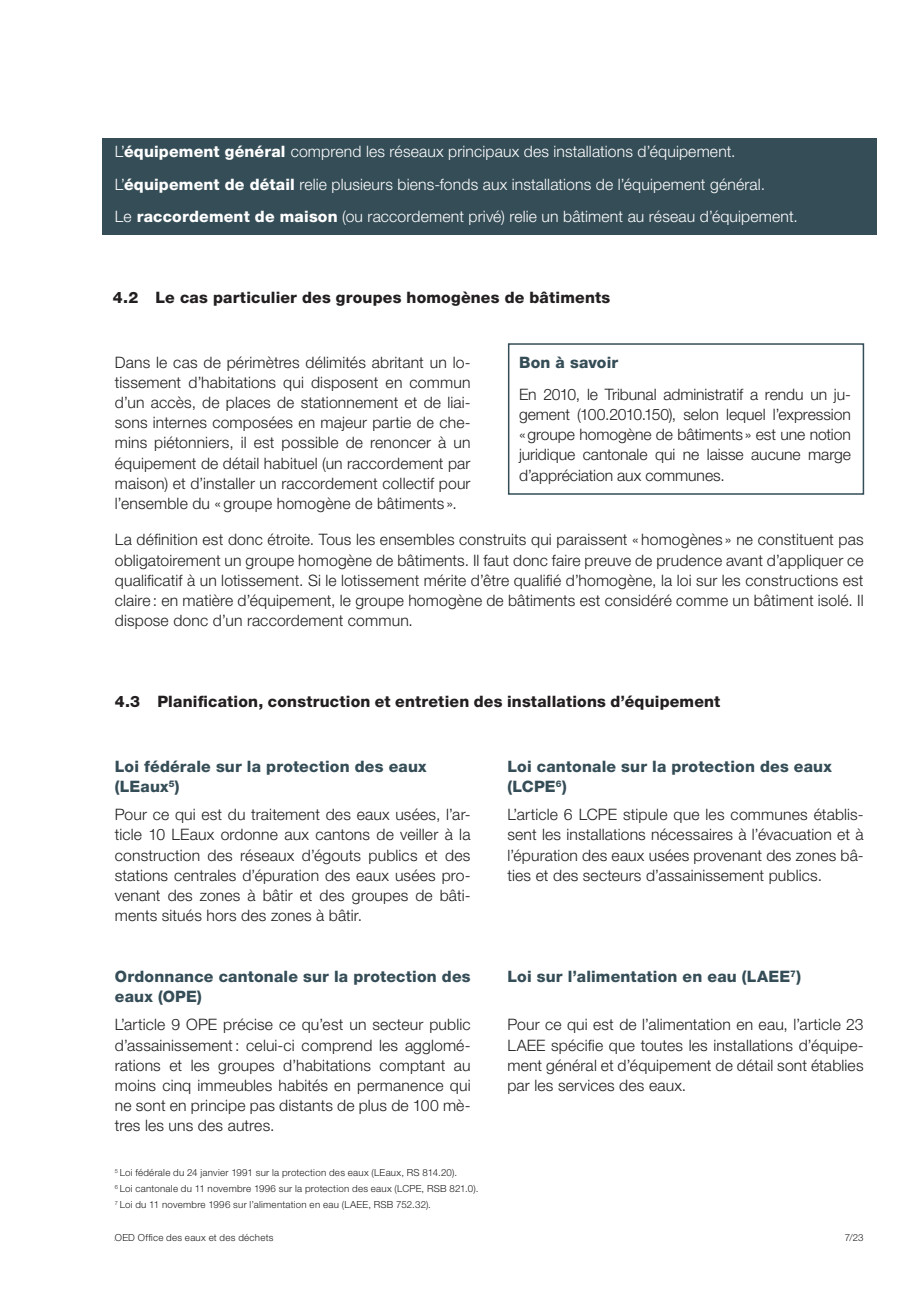
<style>
.page{position:relative;width:919px;height:1289px;background:#fff}
.page>*{position:absolute;margin:0;border:0;box-sizing:border-box;transform-origin:0 0}
.t1{font:300 15.75px/20.2px "Helvetica Neue LT Std";letter-spacing:.01em;color:#231f20;text-align:justify}
.t2{font:300 15.75px/32.2px "Helvetica Neue LT Std";letter-spacing:.01em;color:#fff}
.t3{font:800 15.75px/20.2px "Helvetica Neue LT Std";letter-spacing:.01em;color:#354d57}
.t4{font:800 15.75px "Helvetica Neue LT Std";letter-spacing:.01em;color:#231f20}
.t5{font:300 9.75px/16.2px "Helvetica Neue LT Std";letter-spacing:.025em;color:#231f20}
.s1{font-weight:800}
</style>
<div class="page">
<div style="left:102px;top:138px;width:774px;height:96px;background:#354d57"></div>
<div style="left:508px;top:343px;width:356px;height:152px;border:2px solid #354d57"></div>
<p class="t2" style="left:115px;top:135px;width:684px">L’<span class="s1">équipement général</span> comprend les réseaux principaux des installations d’équipement.<br>L’<span class="s1">équipement de détail</span> relie plusieurs biens-fonds aux installations de l’équipement général.<br>Le <span class="s1">raccordement de maison</span> (ou raccordement privé) relie un bâtiment au réseau d’équipement.</p>
<p class="t4" style="left:113px;top:288px;width:498px">4.2 Le cas particulier des groupes homogènes de bâtiments</p>
<p class="t1" style="left:115px;top:351px;width:357px">Dans le cas de périmètres délimités abritant un lo&shy;tissement d’habitations qui disposent en commun d’un accès, de places de stationnement et de liai&shy;sons internes composées en majeur partie de che&shy;mins piétonniers, il est possible de renoncer à un équipement de détail habituel (un raccordement par maison) et d’installer un raccordement collectif pour l’ensemble du «groupe homogène de bâtiments ».</p>
<p class="t3" style="left:519px;top:352px;width:101px">Bon à savoir</p>
<p class="t1" style="left:519px;top:384px;width:333px">En 2010, le Tribunal administratif a rendu un ju&shy;gement (100.2010.150), selon lequel l’expression «groupe homogène de bâtiments» est une notion juridique cantonale qui ne laisse aucune marge d’appréciation aux communes.</p>
<p class="t1" style="left:115px;top:529px;width:750px">La définition est donc étroite. Tous les ensembles construits qui paraissent « homogènes » ne constituent pas obligatoirement un groupe homogène de bâtiments. Il faut donc faire preuve de prudence avant d’appliquer ce qualificatif à un lotissement. Si le lotissement mérite d’être qualifié d’homogène, la loi sur les constructions est claire : en matière d’équipement, le groupe homogène de bâtiments est considéré comme un bâtiment isolé. Il dispose donc d’un raccordement commun.</p>
<p class="t4" style="left:115px;top:692px;width:607px">4.3 Planification, construction et entretien des installations d’équipement</p>
<p class="t3" style="left:115px;top:756px;width:313px">Loi fédérale sur la protection des eaux (LEaux<sup>5</sup>)</p>
<p class="t1" style="left:115px;top:804px;width:357px">Pour ce qui est du traitement des eaux usées, l’ar&shy;ticle 10 LEaux ordonne aux cantons de veiller à la construction des réseaux d’égouts publics et des stations centrales d’épuration des eaux usées pro&shy;venant des zones à bâtir et des groupes de bâti&shy;ments situés hors des zones à bâtir.</p>
<p class="t3" style="left:115px;top:966px;width:357px">Ordonnance cantonale sur la protection des eaux (OPE)</p>
<p class="t1" style="left:115px;top:1014px;width:357px">L’article 9 OPE précise ce qu’est un secteur public d’assainissement: celui-ci comprend les agglomé&shy;rations et les groupes d’habitations comptant au moins cinq immeubles habités en permanence qui ne sont en principe pas distants de plus de 100 mè&shy;tres les uns des autres.</p>
<p class="t5" style="left:115px;top:1163px;width:365px"><sup>5</sup> Loi fédérale du 24 janvier 1991 sur la protection des eaux (LEaux, RS 814.20).<br><sup>6</sup> Loi cantonale du 11 novembre 1996 sur la protection des eaux (LCPE, RSB 821.0).<br><sup>7</sup> Loi du 11 novembre 1996 sur l’alimentation en eau (LAEE, RSB 752.32).</p>
<p class="t3" style="left:507px;top:756px;width:326px">Loi cantonale sur la protection des eaux (LCPE<sup>6</sup>)</p>
<p class="t1" style="left:507px;top:804px;width:358px">L’article 6 LCPE stipule que les communes établis&shy;sent les installations nécessaires à l’évacuation et à l’épuration des eaux usées provenant des zones bâ&shy;ties et des secteurs d’assainissement publics.</p>
<p class="t3" style="left:507px;top:966px;width:295px">Loi sur l’alimentation en eau (LAEE<sup>7</sup>)</p>
<p class="t1" style="left:507px;top:1014px;width:358px">Pour ce qui est de l’alimentation en eau, l’article 23<br>LAEE spécifie que toutes les installations d’équipe&shy;ment général et d’équipement de détail sont établies par les services des eaux.</p>
<p class="t5" style="left:115px;top:1228px;width:139px">AWA Amt für Wasser un Abfall</p>
<p class="t5" style="left:844px;top:1228px;width:20px">7/23</p>
<p class="t5" style="left:115px;top:1228px;width:160px">OED Office des eaux et des déchets</p>
</div>
